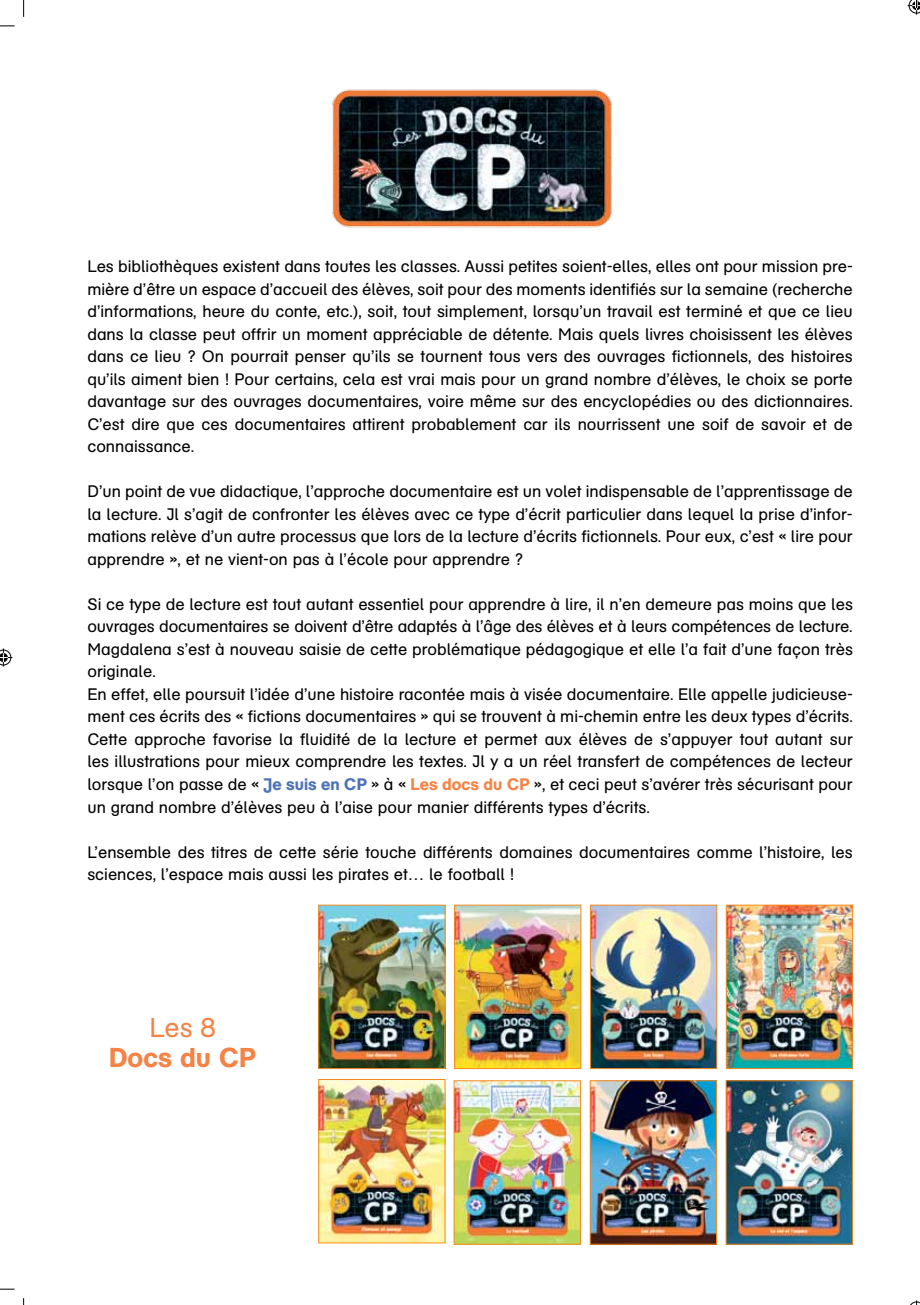
<style>
.page{position:relative;width:920px;height:1305px;background:#fff}
.page>*{position:absolute;margin:0;border:0;box-sizing:border-box;transform-origin:0 0}
.t1{font:500 27px "AG Schoolbook";color:#f58345}
.t2{font:27px "AG Schoolbook";color:#f58345}
.t3{font:16.5px/22.5px "AG Schoolbook";color:#000;text-align:justify}
.s1{font-weight:500;color:#4e72b8}
.s2{font-weight:500;color:#f58345}
</style>
<div class="page">
<img style="left:332px;top:89px;width:280px;height:139px">
<img style="left:320px;top:907px;width:123px;height:159px">
<div style="left:318px;top:905px;width:127px;height:163px;border:1px solid #f68b1f"></div>
<img style="left:456px;top:1082px;width:123px;height:160px">
<div style="left:454px;top:1080px;width:127px;height:164px;border:1px solid #f68b1f"></div>
<img style="left:592px;top:1082px;width:123px;height:160px">
<div style="left:590px;top:1080px;width:127px;height:164px;border:1px solid #f68b1f"></div>
<img style="left:728px;top:1082px;width:123px;height:160px">
<div style="left:726px;top:1080px;width:127px;height:164px;border:1px solid #f68b1f"></div>
<img style="left:320px;top:1081px;width:123px;height:160px">
<div style="left:318px;top:1079px;width:127px;height:164px;border:1px solid #f68b1f"></div>
<img style="left:456px;top:907px;width:123px;height:159px">
<div style="left:454px;top:905px;width:127px;height:163px;border:1px solid #f68b1f"></div>
<img style="left:592px;top:907px;width:123px;height:159px">
<div style="left:590px;top:905px;width:127px;height:163px;border:1px solid #f68b1f"></div>
<img style="left:728px;top:907px;width:123px;height:159px">
<div style="left:726px;top:905px;width:127px;height:163px;border:1px solid #f68b1f"></div>
<svg style="left:0;top:25px;width:15px;height:2px"></svg>
<svg style="left:0;top:1288px;width:15px;height:2px"></svg>
<svg style="left:23px;top:0;width:2px;height:17px"></svg>
<svg style="left:23px;top:1298px;width:2px;height:7px"></svg>
<svg style="left:0;top:648px;width:12px;height:18px"></svg>
<svg style="left:908px;top:0;width:12px;height:15px"></svg>
<svg style="left:910px;top:1300px;width:10px;height:5px"></svg>
<p class="t3" style="left:87px;top:255px;width:767px">Les bibliothèques existent dans toutes les classes. Aussi petites soient-elles, elles ont pour mission pre&shy;mière d’être un espace d’accueil des élèves, soit pour des moments identifiés sur la semaine (recherche d’informations, heure du conte, etc.), soit, tout simplement, lorsqu’un travail est terminé et que ce lieu dans la classe peut offrir un moment appréciable de détente. Mais quels livres choisissent les élèves dans ce lieu ? On pourrait penser qu’ils se tournent tous vers des ouvrages fictionnels, des histoires qu’ils aiment bien ! Pour certains, cela est vrai mais pour un grand nombre d’élèves, le choix se porte davantage sur des ouvrages documentaires, voire même sur des encyclopédies ou des dictionnaires.<br>C’est dire que ces documentaires attirent probablement car ils nourrissent une soif de savoir et de connaissance.</p>
<p class="t3" style="left:87px;top:480px;width:767px">D’un point de vue didactique, l’approche documentaire est un volet indispensable de l’apprentissage de la lecture. Il s’agit de confronter les élèves avec ce type d’écrit particulier dans lequel la prise d’infor&shy;mations relève d’un autre processus que lors de la lecture d’écrits fictionnels. Pour eux, c’est « lire pour apprendre », et ne vient-on pas à l’école pour apprendre ?</p>
<p class="t3" style="left:87px;top:593px;width:767px;text-align:left">Si ce type de lecture est tout autant essentiel pour apprendre à lire, il n’en demeure pas moins que les ouvrages documentaires se doivent d’être adaptés à l’âge des élèves et à leurs compétences de lecture.<br>Magdalena s’est à nouveau saisie de cette problématique pédagogique et elle l’a fait d’une façon très originale.<br>En effet, elle poursuit l’idée d’une histoire racontée mais à visée documentaire. Elle appelle judicieuse&shy;ment ces écrits des « fictions documentaires » qui se trouvent à mi-chemin entre les deux types d’écrits.<br>Cette approche favorise la fluidité de la lecture et permet aux élèves de s’appuyer tout autant sur les illustrations pour mieux comprendre les textes. Il y a un réel transfert de compétences de lecteur lorsque l’on passe de « <span class="s1">Je suis en CP</span> » à « <span class="s2">Les docs du CP</span> », et ceci peut s’avérer très sécurisant pour un grand nombre d’élèves peu à l’aise pour manier différents types d’écrits.</p>
<p class="t3" style="left:87px;top:841px;width:767px">L’ensemble des titres de cette série touche différents domaines documentaires comme l’histoire, les sciences, l’espace mais aussi les pirates et… le football !</p>
<h1 class="t2" style="left:149px;top:1012px;width:68px">Les 8</h1>
<h1 class="t1" style="left:109px;top:1041px;width:149px">Docs du CP</h1>
</div>
